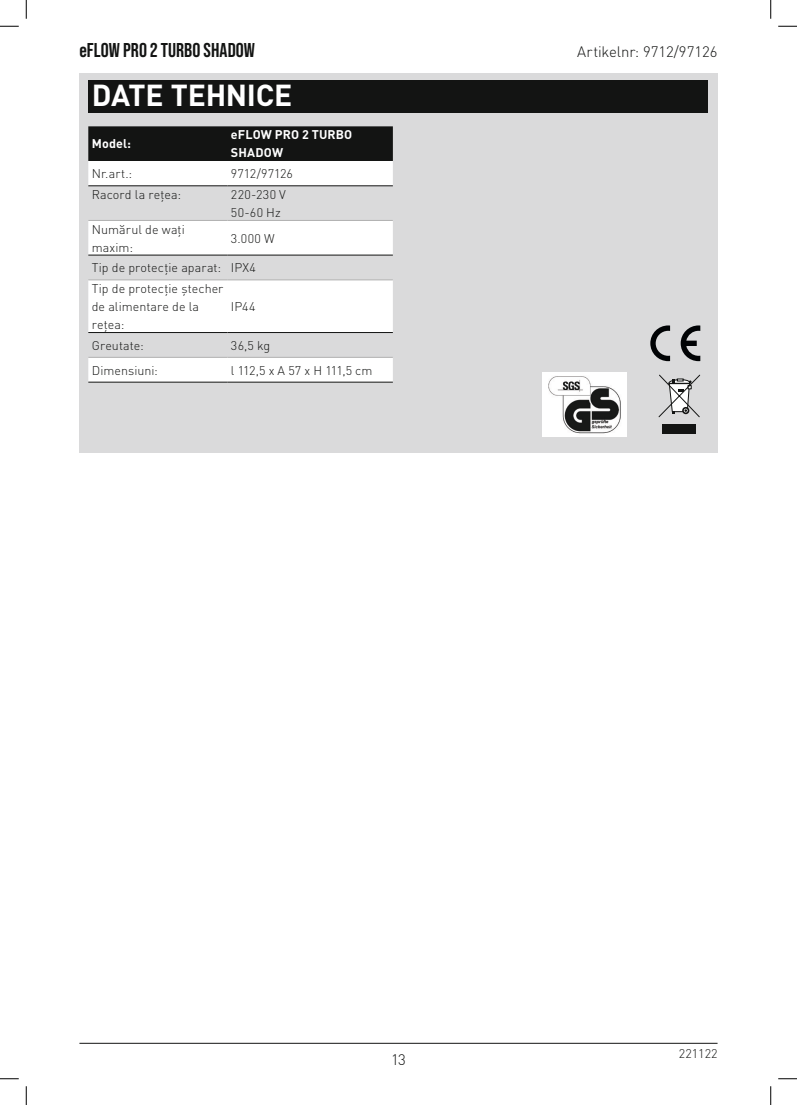
<style>
.page{position:relative;width:797px;height:1105px;background:#fff}
.page>*{position:absolute;margin:0;border:0;box-sizing:border-box;transform-origin:0 0}
.t1{font:700 30px "DIN Pro";letter-spacing:-.01em;color:#fff}
.t2{font:700 20px "Bebas Neue Pro";color:#131413}
.t3{font:300 15px "DIN Pro";color:#131413}
.t4{font:300 15px "DIN Offc";color:#131413}
.t5{font:300 12.5px/18px "DIN Pro";letter-spacing:.005em;color:#131413}
.t6{font:700 12.5px/18px "DIN Pro";letter-spacing:.01em;color:#fff}
.t7{font:300 12.5px "DIN Pro";letter-spacing:-.055em;color:#131413}
.t8{font:300 12.5px/18px "DIN Pro";letter-spacing:.025em;color:#131413}
</style>
<div class="page">
<hr style="left:79px;top:1043px;width:638px;height:1px;background:#131413">
<div style="left:79px;top:73px;width:638px;height:379px;background:#dadadb"></div>
<div style="left:88px;top:80px;width:619px;height:32px;background:#131413"></div>
<svg style="left:658px;top:374px;width:42px;height:43px"></svg>
<div style="left:662px;top:425px;width:34px;height:9px;background:#131413"></div>
<img style="left:542px;top:373px;width:84px;height:63px">
<svg style="left:680px;top:325px;width:20px;height:36px"></svg>
<svg style="left:650px;top:325px;width:20px;height:36px"></svg>
<div style="left:88px;top:126px;width:305px;height:35px;background:#131413"></div>
<svg style="left:88px;top:161px;width:305px;height:221px;fill:#fff"></svg>
<hr style="left:88px;top:185px;width:139px;height:1px;background:#131413">
<hr style="left:227px;top:185px;width:166px;height:1px;background:#131413">
<hr style="left:88px;top:255px;width:139px;height:1px;background:#131413">
<hr style="left:227px;top:255px;width:166px;height:1px;background:#131413">
<hr style="left:88px;top:220px;width:139px;height:1px;background:#b1b1b1">
<hr style="left:227px;top:220px;width:166px;height:1px;background:#b1b1b1">
<hr style="left:88px;top:280px;width:139px;height:1px;background:#b1b1b1">
<hr style="left:227px;top:280px;width:166px;height:1px;background:#b1b1b1">
<hr style="left:88px;top:332px;width:139px;height:1px;background:#131413">
<hr style="left:227px;top:332px;width:166px;height:1px;background:#131413">
<hr style="left:88px;top:357px;width:139px;height:1px;background:#b1b1b1">
<hr style="left:227px;top:357px;width:166px;height:1px;background:#b1b1b1">
<hr style="left:88px;top:382px;width:139px;height:1px;background:#131413">
<hr style="left:227px;top:382px;width:166px;height:1px;background:#131413">
<svg style="left:0;top:25px;width:19px;height:2px"></svg>
<svg style="left:778px;top:25px;width:19px;height:2px"></svg>
<svg style="left:0;top:1078px;width:19px;height:1px"></svg>
<svg style="left:778px;top:1078px;width:19px;height:1px"></svg>
<svg style="left:25px;top:0;width:2px;height:19px"></svg>
<svg style="left:25px;top:1086px;width:2px;height:19px"></svg>
<svg style="left:770px;top:0;width:1px;height:19px"></svg>
<svg style="left:770px;top:1086px;width:1px;height:19px"></svg>
<h2 class="t2" style="left:79px;top:39px;width:177px">eFLOW PRO 2 TURBO SHADOW</h2>
<p class="t3" style="left:577px;top:41px;width:142px">Artikelnr: 9712/97126</p>
<h1 class="t1" style="left:92px;top:75px;width:202px">DATE TEHNICE</h1>
<p class="t6" style="left:92px;top:134px;width:41px">Model:</p>
<p class="t6" style="left:231px;top:125px;width:123px">eFLOW PRO 2 TURBO<br>SHADOW</p>
<p class="t5" style="left:92px;top:164px;width:42px">Nr.art.:</p>
<p class="t5" style="left:231px;top:164px;width:63px">9712/97126</p>
<p class="t5" style="left:92px;top:185px;width:91px">Racord la rețea:</p>
<p class="t8" style="left:231px;top:185px;width:56px">220-230 V<br>50-60 Hz</p>
<p class="t5" style="left:92px;top:220px;width:94px">Numărul de wați maxim:</p>
<p class="t5" style="left:231px;top:229px;width:45px">3.000 W</p>
<p class="t5" style="left:92px;top:257px;width:166px;line-height:20.8px">Tip de protecție aparat: IPX4<br>Tip de protecție ștecher</p>
<p class="t5" style="left:92px;top:297px;width:109px">de alimentare de la rețea:</p>
<p class="t5" style="left:231px;top:297px;width:26px">IP44</p>
<p class="t5" style="left:92px;top:336px;width:53px">Greutate:</p>
<p class="t5" style="left:231px;top:336px;width:41px">36,5 kg</p>
<p class="t5" style="left:92px;top:360px;width:68px">Dimensiuni:</p>
<p class="t7" style="left:231px;top:361px;width:143px">l 112,5 x A 57 x H 111,5 cm</p>
<p class="t4" style="left:391px;top:1050px;width:16px">13</p>
<p class="t5" style="left:679px;top:1044px;width:40px">221122</p>
</div>
